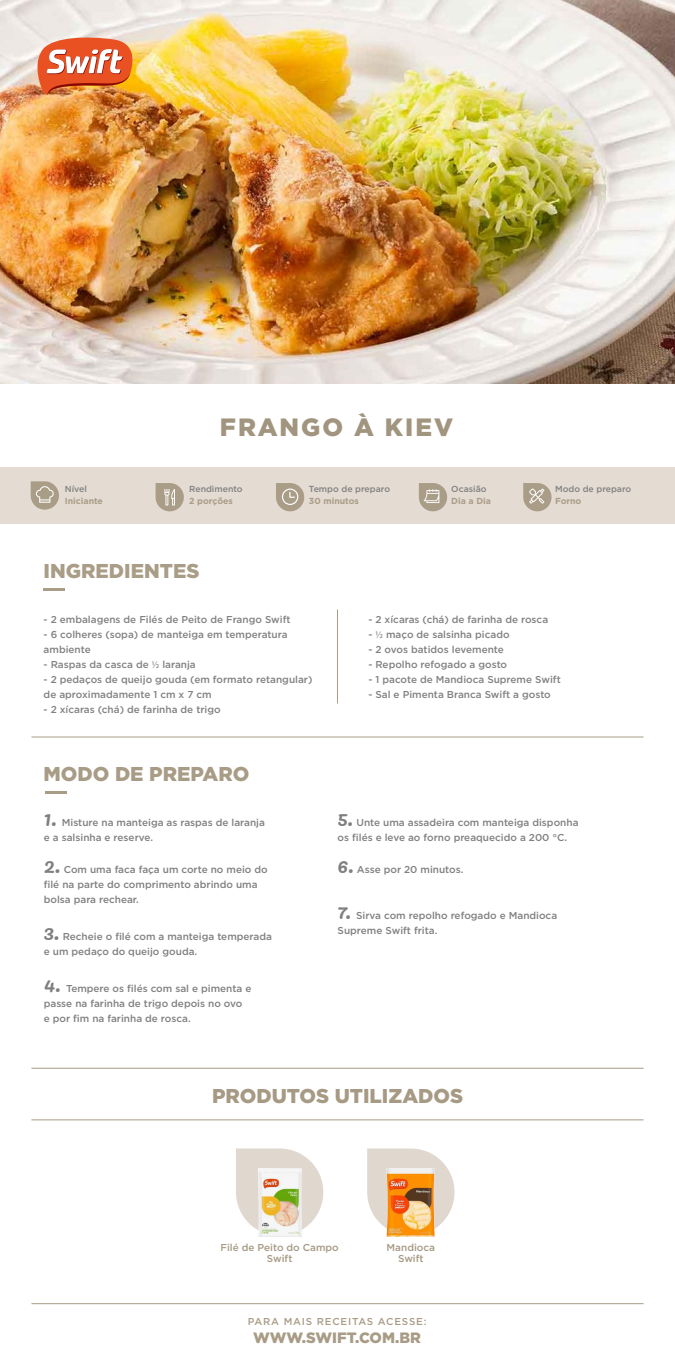
<style>
.page{position:relative;width:675px;height:1364px;background:#fff}
.page>*{position:absolute;margin:0;border:0;box-sizing:border-box;transform-origin:0 0}
.t1{font:900 25px "Gotham";letter-spacing:.08em;color:#a29580}
.t2{font:900 20px "Gotham";color:#a79a84}
.t3{font:900 20px "Gotham";color:#a99c86}
.t4{font:900 20px "Gotham";color:#aa9d87}
.t5{font:900 15px "Gotham";color:#a99c86}
.t6{font:500 10px/15px "Gotham";color:#808080}
.t7{font:500 10px/15px "Gotham";color:#818181}
.t8{font:500 10px/11px "Gotham";color:#a69983;text-align:center}
.t9{font:500 10px "Gotham";letter-spacing:.08em;color:#a99c86}
.t10{font:500 8.75px "Gotham";color:#818181}
.t11{font:700 8.75px "Gotham";color:#aa9d87}
.s1{font-family:"Myriad Pro";font-weight:400}
.s2{font-family:"Pacifico";font-weight:400;font-size:20px}
</style>
<div class="page">
<img style="left:0;top:0;width:675px;height:383px">
<div style="left:0;top:467px;width:675px;height:57px;background:#e4dbd2"></div>
<svg style="left:31px;top:481px;width:28px;height:28px"></svg>
<svg style="left:156px;top:483px;width:28px;height:28px"></svg>
<svg style="left:276px;top:483px;width:28px;height:28px"></svg>
<svg style="left:419px;top:483px;width:28px;height:28px"></svg>
<svg style="left:523px;top:483px;width:29px;height:28px"></svg>
<img style="left:34px;top:36px;width:101px;height:59px">
<hr style="left:44px;top:588px;width:21px;height:3px;background:#aa9d87">
<hr style="left:31px;top:736px;width:613px;height:1px;background:#aa9d87">
<hr style="left:45px;top:791px;width:21px;height:2px;background:#a99c86">
<hr style="left:337px;top:609px;width:1px;height:94px;background:#a99c86">
<hr style="left:31px;top:1067px;width:613px;height:1px;background:#a79a84">
<hr style="left:31px;top:1119px;width:613px;height:1px;background:#a79a84">
<hr style="left:31px;top:1303px;width:613px;height:1px;background:#a99c86">
<svg style="left:236px;top:1148px;width:87px;height:87px"></svg>
<svg style="left:367px;top:1148px;width:88px;height:87px"></svg>
<img style="left:258px;top:1168px;width:43px;height:67px">
<img style="left:387px;top:1168px;width:48px;height:67px">
<p class="t10" style="left:65px;top:483px;width:24px">Nível</p>
<p class="t11" style="left:65px;top:494px;width:40px">Iniciante</p>
<h1 class="t1" style="left:220px;top:410px;width:235px">FRANGO À KIEV</h1>
<p class="t10" style="left:189px;top:483px;width:55px">Rendimento</p>
<p class="t11" style="left:189px;top:494px;width:45px">2 porções</p>
<p class="t10" style="left:309px;top:483px;width:83px">Tempo de preparo</p>
<p class="t11" style="left:309px;top:494px;width:52px">30 minutos</p>
<p class="t10" style="left:451px;top:483px;width:37px">Ocasião</p>
<p class="t11" style="left:451px;top:494px;width:41px">Dia a Dia</p>
<p class="t10" style="left:555px;top:483px;width:78px">Modo de preparo</p>
<p class="t11" style="left:555px;top:494px;width:28px">Forno</p>
<h2 class="t4" style="left:44px;top:557px;width:157px">INGREDIENTES</h2>
<p class="t7" style="left:44px;top:611px;width:248px">- 2 embalagens de Filés de Peito de Frango Swift</p>
<p class="t7" style="left:44px;top:626px;width:245px">- 6 colheres (sopa) de manteiga em temperatura ambiente</p>
<p class="t7" style="left:44px;top:656px;width:154px">- Raspas da casca de <span class="s1">½</span> laranja</p>
<p class="t7" style="left:44px;top:671px;width:270px">- 2 pedaços de queijo gouda (em formato retangular) de aproximadamente 1 cm x 7 cm</p>
<p class="t7" style="left:44px;top:701px;width:179px">- 2 xícaras (chá) de farinha de trigo</p>
<h2 class="t3" style="left:44px;top:760px;width:207px">MODO DE PREPARO</h2>
<p class="t6" style="left:44px;top:814px;width:223px"><span class="s2">1.</span> Misture na manteiga as raspas de laranja e a salsinha e reserve.</p>
<p class="t6" style="left:44px;top:861px;width:225px"><span class="s2">2.</span> Com uma faca faça um corte no meio do filé na parte do comprimento abrindo uma bolsa para rechear.</p>
<p class="t6" style="left:44px;top:928px;width:230px"><span class="s2">3.</span> Recheie o filé com a manteiga temperada e um pedaço do queijo gouda.</p>
<p class="t6" style="left:44px;top:980px;width:209px"><span class="s2">4.</span> Tempere os filés com sal e pimenta e passe na farinha de trigo depois no ovo<br>e por fim na farinha de rosca.</p>
<p class="t7" style="left:368px;top:611px;width:181px">- 2 xícaras (chá) de farinha de rosca</p>
<p class="t7" style="left:368px;top:626px;width:143px">- <span class="s1">½</span> maço de salsinha picado</p>
<p class="t7" style="left:368px;top:641px;width:137px">- 2 ovos batidos levemente</p>
<p class="t7" style="left:368px;top:656px;width:140px">- Repolho refogado a gosto</p>
<p class="t7" style="left:368px;top:671px;width:194px">- 1 pacote de Mandioca Supreme Swift</p>
<p class="t7" style="left:368px;top:686px;width:184px">- Sal e Pimenta Branca Swift a gosto</p>
<p class="t6" style="left:338px;top:814px;width:242px"><span class="s2">5.</span> Unte uma assadeira com manteiga disponha os filés e leve ao forno preaquecido a 200 °C.</p>
<p class="t6" style="left:338px;top:861px;width:127px"><span class="s2">6.</span> Asse por 20 minutos.</p>
<p class="t6" style="left:338px;top:907px;width:221px"><span class="s2">7.</span> Sirva com repolho refogado e Mandioca<br>Supreme Swift frita.</p>
<h2 class="t2" style="left:212px;top:1081px;width:253px">PRODUTOS UTILIZADOS</h2>
<p class="t8" style="left:220px;top:1240px;width:120px">Filé de Peito do Campo<br>Swift</p>
<p class="t8" style="left:387px;top:1240px;width:50px">Mandioca<br>Swift</p>
<p class="t9" style="left:248px;top:1314px;width:180px">PARA MAIS RECEITAS ACESSE:</p>
<h3 class="t5" style="left:253px;top:1327px;width:169px">WWW.SWIFT.COM.BR</h3>
</div>
